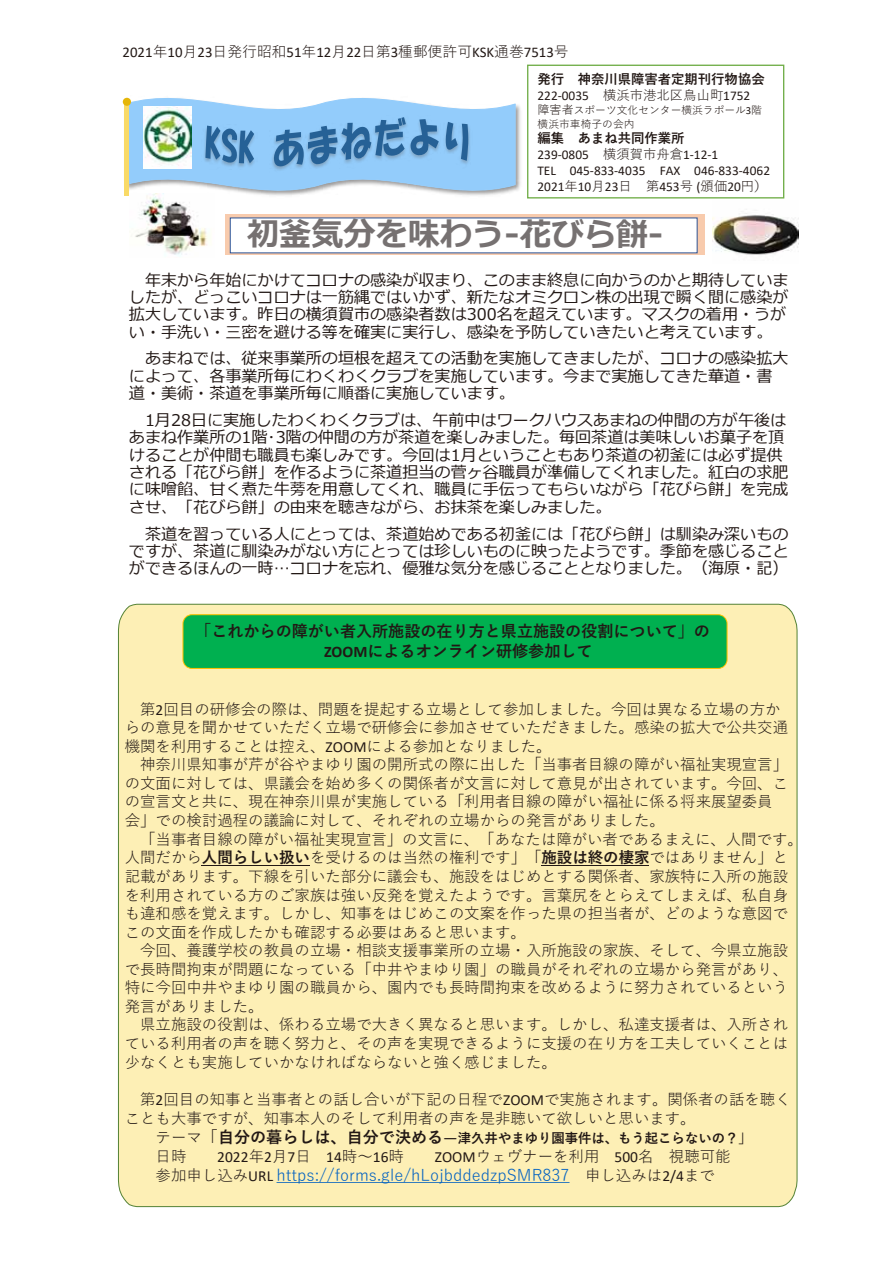
<style>
.page{position:relative;width:893px;height:1263px;background:#fff}
.page>*{position:absolute;margin:0;border:0;box-sizing:border-box;transform-origin:0 0}
.t1{font:700 32.25px "Meiryo";color:#767171}
.t2{font:16.05px/17.4px "Meiryo";color:#221815}
.t3{font:16.05px "Yu Gothic";color:#0563c1}
.t4{font:700 16.05px/19.4px "Yu Gothic";color:#221815}
.t5{font:15.45px/18.6px "Yu Gothic";color:#221815}
.t6{font:15.45px "Calibri";letter-spacing:.005em;color:#221815}
.t7{font:14.85px "Calibri";letter-spacing:.005em;color:#221815}
.t8{font:13.35px/16px "Calibri";color:#221815}
.t9{font:700 13.35px "Yu Gothic";color:#221815}
.t10{font:10.8px/13.2px "Yu Gothic";color:#221815}
.s1{font-family:"Yu Gothic"}
.s2{font-size:12px}
.s3{font-family:"Calibri"}
.s4{font-weight:700}
.s5{font-weight:400;font-size:15.45px}
.s6{font-weight:400;font-size:16.05px}
.s7{font-size:16.05px}
.s8{font-family:"Calibri";font-weight:400;font-size:16.05px}
.s9{font-size:15.45px;color:#221815}
.s10{font-family:"Calibri";font-size:15.45px;color:#221815}
</style>
<div class="page">
<svg style="left:124px;top:97px;width:392px;height:99px;fill:#93ccfb"></svg>
<hr style="left:125px;top:102px;width:4px;height:94px;background:#f9da67">
<div style="left:123px;top:98px;width:8px;height:8px;background:#e5b609;border-radius:50%"></div>
<div style="left:118px;top:604px;width:679px;height:603px;background:#fdefb5"></div>
<hr style="left:202px;top:865px;width:108px;height:1px;background:#221815">
<hr style="left:541px;top:865px;width:108px;height:1px;background:#221815">
<svg style="left:277px;top:1182px;width:292px;height:1px"></svg>
<svg style="left:225px;top:214px;width:480px;height:41px;background:#dcbaa9"></svg>
<div style="left:230px;top:218px;width:467px;height:35px;background:#fff"></div>
<img style="left:144px;top:106px;width:47px;height:62px">
<img style="left:201px;top:124px;width:57px;height:46px">
<svg style="left:205px;top:126px;width:49px;height:37px;background:#5990c0"></svg>
<img style="left:270px;top:116px;width:202px;height:57px">
<svg style="left:273px;top:117px;width:195px;height:50px;background:#6aa2d2"></svg>
<div style="left:527px;top:65px;width:257px;height:133px;border:1px solid #70ad47"></div>
<div style="left:183px;top:614px;width:544px;height:55px;background:#00b050;border:1px solid #ffc000;border-radius:9px"></div>
<img style="left:129px;top:194px;width:86px;height:62px">
<img style="left:713px;top:213px;width:85px;height:42px">
<p class="t7" style="left:123px;top:42px;width:448px">2021<span class="s1">年</span>10<span class="s1">月</span>23<span class="s1">日発行昭和</span>51<span class="s1">年</span>12<span class="s1">月</span>22<span class="s1">日第</span>3<span class="s1">種郵便許可</span>KSK<span class="s1">通巻</span>7513<span class="s1">号</span></p>
<p class="t9" style="left:538px;top:71px;width:229px">発行 神奈川県障害者定期刊行物協会</p>
<p class="t8" style="left:538px;top:87px;width:214px">222-0035 <span class="s1">横浜市港北区鳥山町</span>1752</p>
<p class="t10" style="left:538px;top:103px;width:226px"><span class="s2">障害者</span>スポーツ文化センター横浜ラポール<span class="s3">3</span>階横浜市車椅子の会内</p>
<p class="t9" style="left:538px;top:131px;width:149px">編集 あまね共同作業所</p>
<p class="t8" style="left:537px;top:146px;width:234px">239-0805 <span class="s1">横須賀市舟倉</span>1-12-1<br>TEL 045-833-4035 FAX 046-833-4062<br>2021<span class="s1">年</span>10<span class="s1">月</span>23<span class="s1">日 第</span>453<span class="s1">号</span> (<span class="s1">頒価</span>20<span class="s1">円）</span></p>
<h1 class="t1" style="left:247px;top:212px;width:418px">初釜気分を味わう-花びら餅-</h1>
<p class="t2" style="left:129px;top:272px;width:661px;text-indent:16px">年末から年始にかけてコロナの感染が収まり、このまま終息に向かうのかと期待していましたが、どっこいコロナは一筋縄ではいかず、新たなオミクロン株の出現で瞬く間に感染が拡大しています。昨日の横須賀市の感染者数は300名を超えています。マスクの着用・うがい・手洗い・三密を避ける等を確実に実行し、感染を予防していきたいと考えています。</p>
<p class="t2" style="left:129px;top:351px;width:661px;text-indent:16px">あまねでは、従来事業所の垣根を超えての活動を実施してきましたが、コロナの感染拡大によって、各事業所毎にわくわくクラブを実施しています。今まで実施してきた華道・書道・美術・茶道を事業所毎に順番に実施しています。</p>
<p class="t2" style="left:129px;top:412px;width:661px;text-indent:16px">1月28日に実施したわくわくクラブは、午前中はワークハウスあまねの仲間の方が午後はあまね作業所の1階･3階の仲間の方が茶道を楽しみました。毎回茶道は美味しいお菓子を頂けることが仲間も職員も楽しみです。今回は1月ということもあり茶道の初釜には必ず提供される「花びら餅」を作るように茶道担当の菅ヶ谷職員が準備してくれました。紅白の求肥に味噌餡、甘く煮た牛蒡を用意してくれ、職員に手伝ってもらいながら「花びら餅」を完成させ、「花びら餅」の由来を聴きながら、お抹茶を楽しみました。</p>
<p class="t2" style="left:129px;top:526px;width:661px;text-align:justify;text-indent:16px">茶道を習っている人にとっては、茶道始めである初釜には「花びら餅」は馴染み深いものですが、茶道に馴染みがない方にとっては珍しいものに映ったようです。季節を感じることができるほんの一時…コロナを忘れ、優雅な気分を感じることとなりました。（海原・記）</p>
<p class="t4" style="left:324px;top:622px;width:388px;text-indent:-129px">「これからの障がい者入所施設の在り方と県立施設の役割について」の<br><span class="s3">ZOOM</span>によるオンライン研修参加して</p>
<p class="t5" style="left:125px;top:698px;width:665px;text-indent:15px">第<span class="s3">2</span>回目の研修会の際は、問題を提起する立場として参加しました。今回は異なる立場の方からの意見を聞かせていただく立場で研修会に参加させていただきました。感染の拡大で公共交通機関を利用することは控え、<span class="s3">ZOOM</span>による参加となりました。</p>
<p class="t5" style="left:125px;top:753px;width:665px;text-indent:15px">神奈川県知事が芹が谷やまゆり園の開所式の際に出した「当事者目線の障がい福祉実現宣言」の文面に対しては、県議会を始め多くの関係者が文言に対して意見が出されています。今回、この宣言文と共に、現在神奈川県が実施している「利用者目線の障がい福祉に係る将来展望委員会」での検討過程の議論に対して、それぞれの立場からの発言がありました。</p>
<p class="t5" style="left:125px;top:828px;width:680px;text-indent:15px">「当事者目線の障がい福祉実現宣言」の文言に、「あなたは障がい者であるまえに、人間です。人間だから<span class="s4">人間らしい扱い</span>を受けるのは当然の権利です」「<span class="s4">施設は終の棲家</span>ではありません」と記載があります。下線を引いた部分に議会も、施設をはじめとする関係者、家族特に入所の施設を利用されている方のご家族は強い反発を覚えたようです。言葉尻をとらえてしまえば、私自身も違和感を覚えます。しかし、知事をはじめこの文案を作った県の担当者が、どのような意図でこの文面を作成したかも確認する必要はあると思います。</p>
<p class="t5" style="left:125px;top:939px;width:665px;text-align:justify;text-indent:15px">今回、養護学校の教員の立場・相談支援事業所の立場・入所施設の家族、そして、今県立施設で長時間拘束が問題になっている「中井やまゆり園」の職員がそれぞれの立場から発言があり、特に今回中井やまゆり園の職員から、園内でも長時間拘束を改めるように努力されているという発言がありました。</p>
<p class="t5" style="left:125px;top:1013px;width:665px;text-align:justify;text-indent:15px">県立施設の役割は、係わる立場で大きく異なると思います。しかし、私達支援者は、入所されている利用者の声を聴く努力と、その声を実現できるように支援の在り方を工夫していくことは少なくとも実施していかなければならないと強く感じました。</p>
<p class="t5" style="left:125px;top:1088px;width:668px;text-indent:15px">第<span class="s3">2</span>回目の知事と当事者との話し合いが下記の日程で<span class="s3">ZOOM</span>で実施されます。関係者の話を聴くことも大事ですが、知事本人のそして利用者の声を是非聴いて欲しいと思います。</p>
<p class="t9" style="left:156px;top:1130px;width:598px"><span class="s5">テーマ</span><span class="s6">「</span><span class="s7">自分の暮らしは、自分で決める</span><span class="s8">―</span>津久井やまゆり園事件は、もう起こらないの？」</p>
<p class="t5" style="left:156px;top:1144px;width:32px">日時</p>
<p class="t6" style="left:217px;top:1145px;width:188px">2022<span class="s1">年</span>2<span class="s1">月</span>7<span class="s1">日</span> 14<span class="s1">時～</span>16<span class="s1">時</span></p>
<p class="t5" style="left:435px;top:1144px;width:297px"><span class="s3">ZOOM</span>ウェヴナーを利用 <span class="s3">500</span>名 視聴可能</p>
<p class="t3" style="left:156px;top:1160px;width:561px"><span class="s9">参加申し込み</span><span class="s10">URL</span> https://forms.gle/hLojbddedzpSMR837 <span class="s9">申し込みは</span><span class="s10">2/4</span><span class="s9">まで</span></p>
</div>
